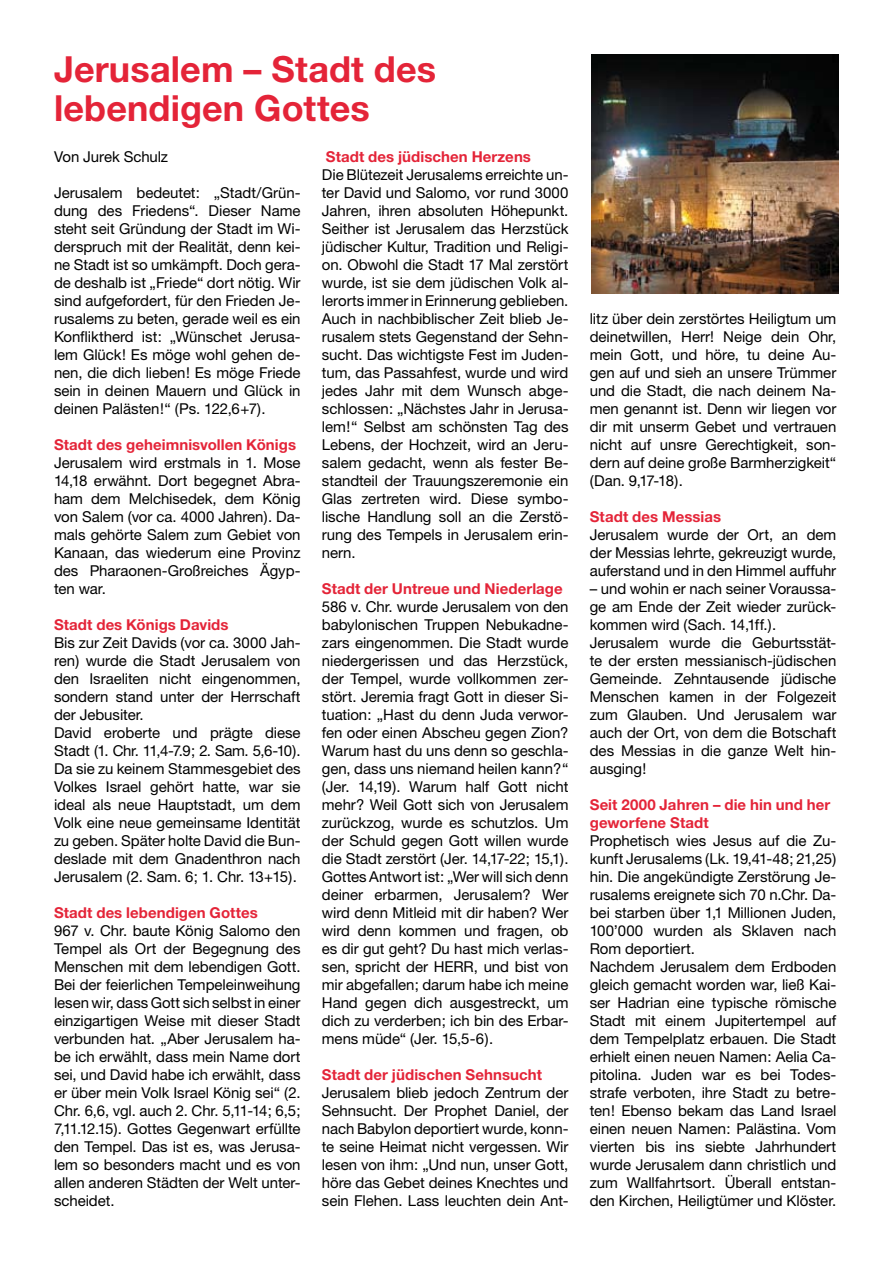
<style>
.page{position:relative;width:893px;height:1263px;background:#fff}
.page>*{position:absolute;margin:0;border:0;box-sizing:border-box;transform-origin:0 0}
.t1{font:700 36px/39px "Helvetica Neue";letter-spacing:.005em;color:#e42438}
.t2{font:15px/18px "Helvetica Neue";letter-spacing:-.005em;color:#000;text-align:justify}
.t3{font:700 15px/18px "Helvetica Neue";letter-spacing:.005em;color:#e42438}
</style>
<div class="page">
<img style="left:591px;top:54px;width:248px;height:240px">
<h1 class="t1" style="left:54px;top:49px;width:384px">Jerusalem – Stadt des lebendigen Gottes</h1>
<p class="t2" style="left:54px;top:147px;width:116px">Von Jurek Schulz</p>
<p class="t2" style="left:54px;top:183px;width:248px">Jerusalem bedeutet: „Stadt/Grün&shy;dung des Friedens“. Dieser Name steht seit Gründung der Stadt im Wi&shy;derspruch mit der Realität, denn kei&shy;ne Stadt ist so umkämpft. Doch gera&shy;de deshalb ist „Friede“ dort nötig. Wir sind aufgefordert, für den Frieden Je&shy;rusalems zu beten, gerade weil es ein Konfliktherd ist: „Wünschet Jerusa&shy;lem Glück! Es möge wohl gehen de&shy;nen, die dich lieben! Es möge Friede sein in deinen Mauern und Glück in deinen Palästen!“ (Ps. 122,6+7).</p>
<p class="t3" style="left:54px;top:435px;width:244px">Stadt des geheimnisvollen Königs</p>
<p class="t2" style="left:54px;top:453px;width:248px">Jerusalem wird erstmals in 1. Mose 14,18 erwähnt. Dort begegnet Abra&shy;ham dem Melchisedek, dem König von Salem (vor ca. 4000 Jahren). Da&shy;mals gehörte Salem zum Gebiet von Kanaan, das wiederum eine Provinz des Pharaonen-Großreiches Ägyp&shy;ten war.</p>
<p class="t3" style="left:54px;top:615px;width:176px">Stadt des Königs Davids</p>
<p class="t2" style="left:54px;top:633px;width:248px;text-align:left">Bis zur Zeit Davids (vor ca. 3000 Jah&shy;ren) wurde die Stadt Jerusalem von den Israeliten nicht eingenommen, sondern stand unter der Herrschaft der Jebusiter.<br>David eroberte und prägte diese Stadt (1. Chr. 11,4-7.9; 2. Sam. 5,6-10).<br>Da sie zu keinem Stammesgebiet des Volkes Israel gehört hatte, war sie ideal als neue Hauptstadt, um dem Volk eine neue gemeinsame Identität zu geben. Später holte David die Bun&shy;deslade mit dem Gnadenthron nach Jerusalem (2. Sam. 6; 1. Chr. 13+15).</p>
<p class="t3" style="left:54px;top:903px;width:205px">Stadt des lebendigen Gottes</p>
<p class="t2" style="left:54px;top:921px;width:248px">967 v. Chr. baute König Salomo den Tempel als Ort der Begegnung des Menschen mit dem lebendigen Gott.<br>Bei der feierlichen Tempeleinweihung lesen wir, dass Gott sich selbst in einer einzigartigen Weise mit dieser Stadt verbunden hat. „Aber Jerusalem ha&shy;be ich erwählt, dass mein Name dort sei, und David habe ich erwählt, dass er über mein Volk Israel König sei“ (2.<br>Chr. 6,6, vgl. auch 2. Chr. 5,11-14; 6,5; 7,11.12.15). Gottes Gegenwart erfüllte den Tempel. Das ist es, was Jerusa&shy;lem so besonders macht und es von allen anderen Städten der Welt unter&shy;scheidet.</p>
<p class="t3" style="left:326px;top:147px;width:207px">Stadt des jüdischen Herzens</p>
<p class="t2" style="left:322px;top:165px;width:248px">Die Blütezeit Jerusalems erreichte un&shy;ter David und Salomo, vor rund 3000<br>Jahren, ihren absoluten Höhepunkt.<br>Seither ist Jerusalem das Herzstück jüdischer Kultur, Tradition und Religi&shy;on. Obwohl die Stadt 17 Mal zerstört wurde, ist sie dem jüdischen Volk al&shy;lerorts immer in Erinnerung geblieben.<br>Auch in nachbiblischer Zeit blieb Je&shy;rusalem stets Gegenstand der Sehn&shy;sucht. Das wichtigste Fest im Juden&shy;tum, das Passahfest, wurde und wird jedes Jahr mit dem Wunsch abge&shy;schlossen: „Nächstes Jahr in Jerusa&shy;lem!“ Selbst am schönsten Tag des Lebens, der Hochzeit, wird an Jeru&shy;salem gedacht, wenn als fester Be&shy;standteil der Trauungszeremonie ein Glas zertreten wird. Diese symbo&shy;lische Handlung soll an die Zerstö&shy;rung des Tempels in Jerusalem erin&shy;nern.</p>
<p class="t3" style="left:322px;top:579px;width:242px">Stadt der Untreue und Niederlage</p>
<p class="t2" style="left:322px;top:597px;width:248px">586 v. Chr. wurde Jerusalem von den babylonischen Truppen Nebukadne&shy;zars eingenommen. Die Stadt wurde niedergerissen und das Herzstück, der Tempel, wurde vollkommen zer&shy;stört. Jeremia fragt Gott in dieser Si&shy;tuation: „Hast du denn Juda verwor&shy;fen oder einen Abscheu gegen Zion?<br>Warum hast du uns denn so geschla&shy;gen, dass uns niemand heilen kann?“ (Jer. 14,19). Warum half Gott nicht mehr? Weil Gott sich von Jerusalem zurückzog, wurde es schutzlos. Um der Schuld gegen Gott willen wurde die Stadt zerstört (Jer. 14,17-22; 15,1).<br>Gottes Antwort ist: „Wer will sich denn deiner erbarmen, Jerusalem? Wer wird denn Mitleid mit dir haben? Wer wird denn kommen und fragen, ob es dir gut geht? Du hast mich verlas&shy;sen, spricht der HERR, und bist von mir abgefallen; darum habe ich meine Hand gegen dich ausgestreckt, um dich zu verderben; ich bin des Erbar&shy;mens müde“ (Jer. 15,5-6).</p>
<p class="t3" style="left:322px;top:1065px;width:222px">Stadt der jüdischen Sehnsucht</p>
<p class="t2" style="left:322px;top:1083px;width:248px">Jerusalem blieb jedoch Zentrum der Sehnsucht. Der Prophet Daniel, der nach Babylon deportiert wurde, konn&shy;te seine Heimat nicht vergessen. Wir lesen von ihm: „Und nun, unser Gott, höre das Gebet deines Knechtes und sein Flehen. Lass leuchten dein Ant-</p>
<p class="t2" style="left:590px;top:309px;width:248px">litz über dein zerstörtes Heiligtum um deinetwillen, Herr! Neige dein Ohr, mein Gott, und höre, tu deine Au&shy;gen auf und sieh an unsere Trümmer und die Stadt, die nach deinem Na&shy;men genannt ist. Denn wir liegen vor dir mit unserm Gebet und vertrauen nicht auf unsre Gerechtigkeit, son&shy;dern auf deine große Barmherzigkeit“ (Dan. 9,17-18).</p>
<p class="t3" style="left:590px;top:507px;width:133px">Stadt des Messias</p>
<p class="t2" style="left:590px;top:525px;width:248px">Jerusalem wurde der Ort, an dem der Messias lehrte, gekreuzigt wurde, auferstand und in den Himmel auffuhr</p>
<p class="t2" style="left:590px;top:579px;width:248px;text-align:left">– und wohin er nach seiner Voraussa&shy;ge am Ende der Zeit wieder zurück&shy;kommen wird (Sach. 14,1ff.).<br>Jerusalem wurde die Geburtsstät&shy;te der ersten messianisch-jüdischen<br>Gemeinde. Zehntausende jüdische<br>Menschen kamen in der Folgezeit zum Glauben. Und Jerusalem war auch der Ort, von dem die Botschaft des Messias in die ganze Welt hin&shy;ausging!</p>
<p class="t3" style="left:590px;top:795px;width:242px">Seit 2000 Jahren – die hin und her geworfene Stadt</p>
<p class="t2" style="left:590px;top:831px;width:248px;text-align:left">Prophetisch wies Jesus auf die Zu&shy;kunft Jerusalems (Lk. 19,41-48; 21,25) hin. Die angekündigte Zerstörung Je&shy;rusalems ereignete sich 70 n.Chr. Da&shy;bei starben über 1,1 Millionen Juden, 100’000 wurden als Sklaven nach Rom deportiert.<br>Nachdem Jerusalem dem Erdboden gleich gemacht worden war, ließ Kai&shy;ser Hadrian eine typische römische Stadt mit einem Jupitertempel auf dem Tempelplatz erbauen. Die Stadt erhielt einen neuen Namen: Aelia Ca&shy;pitolina. Juden war es bei Todes&shy;strafe verboten, ihre Stadt zu betre&shy;ten! Ebenso bekam das Land Israel einen neuen Namen: Palästina. Vom vierten bis ins siebte Jahrhundert wurde Jerusalem dann christlich und zum Wallfahrtsort. Überall entstan&shy;den Kirchen, Heiligtümer und Klöster.</p>
</div>
